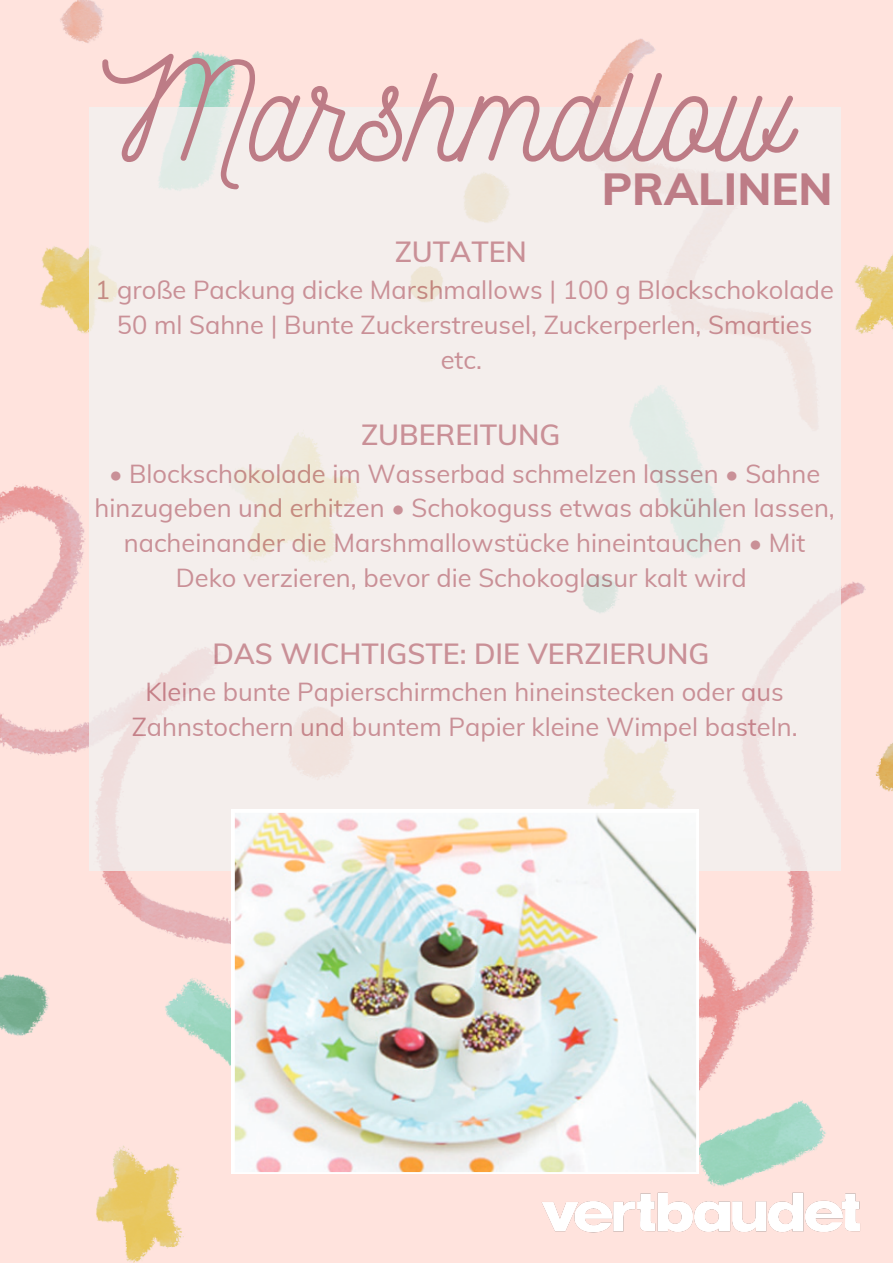
<style>
.page{position:relative;width:893px;height:1264px;background:#fff}
.page>*{position:absolute;margin:0;border:0;box-sizing:border-box;transform-origin:0 0}
.t1{font:138.45px "Nickainley";color:#bd7c86}
.t2{font:800 45px "Muli";color:#bd7c86}
.t3{font:600 28.5px "Muli";color:#bd7c86}
.t4{font:25.5px/34.8px "Muli";color:#bd7c86;text-align:center}
</style>
<div class="page">
<img style="left:0;top:0;width:892px;height:1262px">
<div style="left:89px;top:107px;width:751px;height:763px;background:#f2f1f0"></div>
<img style="left:231px;top:810px;width:467px;height:363px">
<img style="left:542px;top:1192px;width:350px;height:47px">
<p class="t1" style="left:102px;top:23px;width:689px">Marshmallow</p>
<p class="t2" style="left:602px;top:160px;width:232px">PRALINEN</p>
<p class="t3" style="left:395px;top:233px;width:134px">ZUTATEN</p>
<p class="t4" style="left:95px;top:272px;width:740px">1 große Packung dicke Marshmallows | 100 g Blockschokolade<br>50 ml Sahne | Bunte Zuckerstreusel, Zuckerperlen, Smarties etc.</p>
<p class="t3" style="left:361px;top:417px;width:201px">ZUBEREITUNG</p>
<p class="t4" style="left:94px;top:455px;width:741px">• Blockschokolade im Wasserbad schmelzen lassen • Sahne hinzugeben und erhitzen • Schokoguss etwas abkühlen lassen, nacheinander die Marshmallowstücke hineintauchen • Mit Deko verzieren, bevor die Schokoglasur kalt wird</p>
<p class="t3" style="left:212px;top:635px;width:498px">DAS WICHTIGSTE: DIE VERZIERUNG</p>
<p class="t4" style="left:132px;top:673px;width:667px">Kleine bunte Papierschirmchen hineinstecken oder aus<br>Zahnstochern und buntem Papier kleine Wimpel basteln.</p>
</div>
